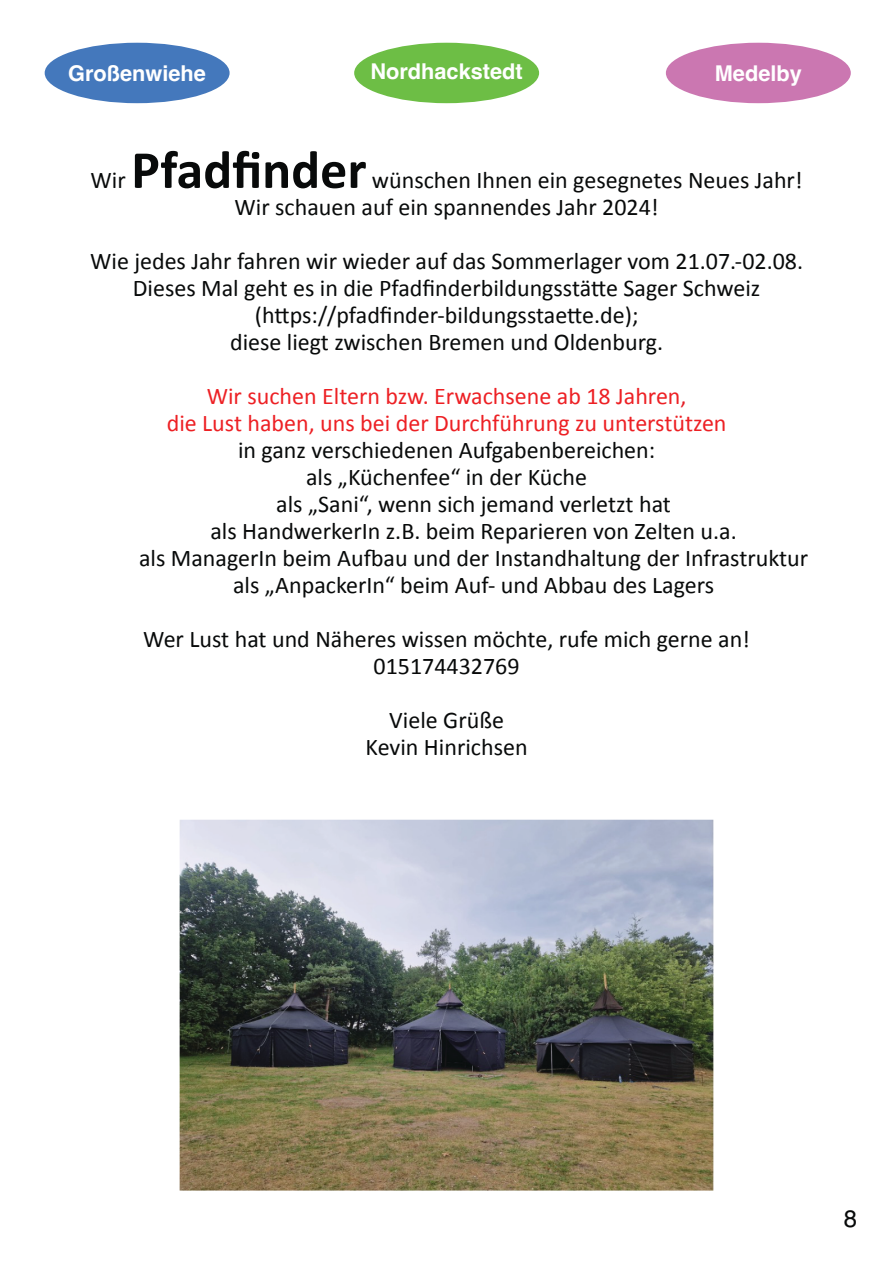
<style>
.page{position:relative;width:893px;height:1263px;background:#fff}
.page>*{position:absolute;margin:0;border:0;box-sizing:border-box;transform-origin:0 0}
.t1{font:700 54px "Calibri";color:#080a0a}
.t2{font:24px/27px "Calibri";color:#080a0a;text-align:center}
.t3{font:24px/27px "Calibri";color:#ed2024;text-align:center}
.t4{font:24px "Helvetica";color:#080a0a}
.t5{font:700 21.75px "Helvetica";color:#fff}
.s1{color:#e31e26}
</style>
<div class="page">
<div style="left:45px;top:43px;width:184px;height:60px;background:#4478bc;border-radius:50%"></div>
<div style="left:354px;top:43px;width:185px;height:60px;background:#6dbe45;border-radius:50%"></div>
<div style="left:666px;top:43px;width:184px;height:60px;background:#cb77b1;border-radius:50%"></div>
<img style="left:179px;top:820px;width:535px;height:371px">
<p class="t5" style="left:68px;top:64px;width:139px">Großenwiehe</p>
<p class="t5" style="left:370px;top:63px;width:154px">Nordhackstedt</p>
<p class="t5" style="left:714px;top:64px;width:89px">Medelby</p>
<h1 class="t1" style="left:131px;top:136px;width:237px">Pfadfinder</h1>
<p class="t2" style="left:234px;top:166px;width:569px;text-align:left;text-indent:137px">wünschen Ihnen ein gesegnetes Neues Jahr!<br>Wir schauen auf ein spannendes Jahr 2024!</p>
<p class="t2" style="left:90px;top:247px;width:714px">Wie jedes Jahr fahren wir wieder auf das Sommerlager vom 21.07.-02.08.<br>Dieses Mal geht es in die PfadfinderbildungsstäJe Sager Schweiz (hJps://pfadfinder-bildungsstaeJe.de);<br>diese liegt zwischen Bremen und Oldenburg.</p>
<p class="t3" style="left:167px;top:382px;width:561px">Wir suchen Eltern bzw. Erwachsene ab 18 Jahren<span class="s1">,<br></span>die Lust haben, uns bei der Durchführung zu unterstützen</p>
<p class="t2" style="left:238px;top:436px;width:419px">in ganz verschiedenen Aufgabenbereichen:</p>
<p class="t2" style="left:306px;top:463px;width:282px">als „Küchenfee“ in der Küche</p>
<p class="t2" style="left:276px;top:490px;width:396px">als „Sani“, wenn sich jemand verletzt hat</p>
<p class="t2" style="left:210px;top:517px;width:528px">als HandwerkerIn z.B. beim Reparieren von Zelten u.a.</p>
<p class="t2" style="left:139px;top:544px;width:670px">als ManagerIn beim Au^au und der Instandhaltung der Infrastruktur</p>
<p class="t2" style="left:233px;top:571px;width:482px">als „AnpackerIn“ beim Auf- und Abbau des Lagers</p>
<p class="t2" style="left:143px;top:625px;width:608px">Wer Lust hat und Näheres wissen möchte, rufe mich gerne an!<br>015174432769</p>
<p class="t2" style="left:365px;top:706px;width:163px">Viele Grüße<br>Kevin Hinrichsen</p>
<p class="t2" style="left:90px;top:166px;width:37px">Wir</p>
<p class="t4" style="left:843px;top:1209px;width:15px">8</p>
</div>
